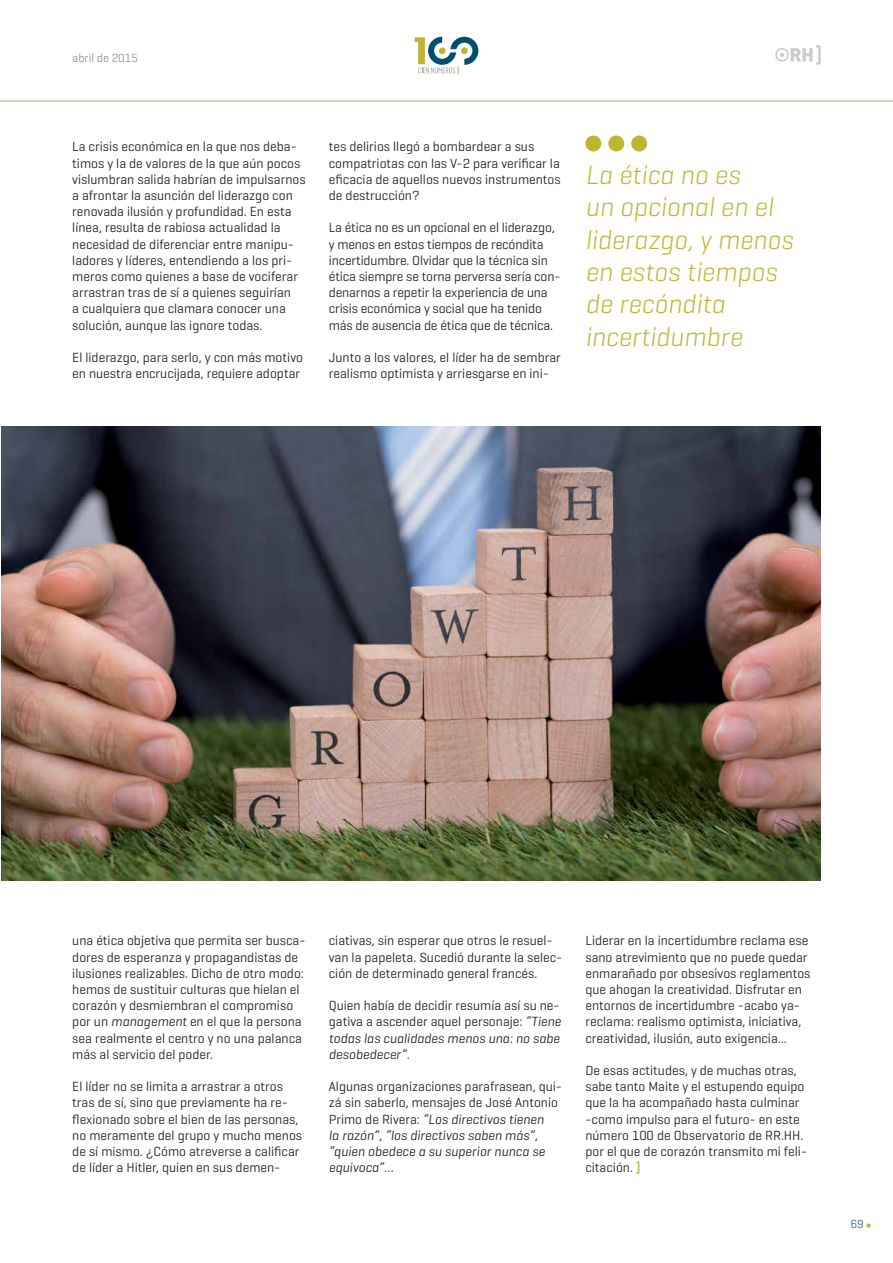
<style>
.page{position:relative;width:893px;height:1263px;background:#fff}
.page>*{position:absolute;margin:0;border:0;box-sizing:border-box;transform-origin:0 0}
.t1{font:italic 300 27px/32.4px "Geogrotesque";color:#beb632}
.t2{font:13.5px/16.2px "Geogrotesque";color:#292829}
.t3{font:italic 13.5px/16.2px "Geogrotesque";color:#292829}
.t4{font:12px "Geogrotesque";color:#939598}
.t5{font:12px "Geogrotesque";color:#3b6481}
.s1{font-style:italic}
.s2{font-style:normal}
.s3{font-family:"Agency FB";font-weight:700;color:#c1b93a}
</style>
<div class="page">
<svg style="left:866px;top:1223px;width:5px;height:5px"></svg>
<svg style="left:775px;top:45px;width:46px;height:20px"></svg>
<img style="left:1px;top:427px;width:820px;height:453px">
<div style="left:585px;top:136px;width:16px;height:15px;background:#beb632;border-radius:50%"></div>
<div style="left:608px;top:136px;width:16px;height:15px;background:#beb632;border-radius:50%"></div>
<div style="left:631px;top:136px;width:16px;height:15px;background:#beb632;border-radius:50%"></div>
<hr style="left:0;top:100px;width:893px;height:2px;background:#cecbaf">
<svg style="left:415px;top:37px;width:63px;height:37px"></svg>
<p class="t4" style="left:72px;top:50px;width:67px">abril de 2015</p>
<p class="t2" style="left:72px;top:138px;width:235px">La crisis económica en la que nos deba&shy;timos y la de valores de la que aún pocos vislumbran salida habrían de impulsarnos a afrontar la asunción del liderazgo con renovada ilusión y profundidad. En esta línea, resulta de rabiosa actualidad la necesidad de diferenciar entre manipu&shy;ladores y líderes, entendiendo a los pri&shy;meros como quienes a base de vociferar arrastran tras de sí a quienes seguirían<br>a cualquiera que clamara conocer una solución, aunque las ignore todas.</p>
<p class="t2" style="left:72px;top:349px;width:232px">El liderazgo, para serlo, y con más motivo en nuestra encrucijada, requiere adoptar</p>
<p class="t2" style="left:329px;top:138px;width:233px">tes delirios llegó a bombardear a sus compatriotas con las V-2 para verificar la eficacia de aquellos nuevos instrumentos de destrucción?</p>
<p class="t2" style="left:329px;top:219px;width:233px">La ética no es un opcional en el liderazgo, y menos en estos tiempos de recóndita incertidumbre. Olvidar que la técnica sin ética siempre se torna perversa sería con&shy;denarnos a repetir la experiencia de una crisis económica y social que ha tenido más de ausencia de ética que de técnica.</p>
<p class="t2" style="left:329px;top:349px;width:234px">Junto a los valores, el líder ha de sembrar realismo optimista y arriesgarse en ini-</p>
<h1 class="t1" style="left:585px;top:158px;width:209px">La ética no es<br>un opcional en el liderazgo, y menos en estos tiempos de recóndita incertidumbre</h1>
<p class="t2" style="left:72px;top:932px;width:235px">una ética objetiva que permita ser busca&shy;dores de esperanza y propagandistas de ilusiones realizables. Dicho de otro modo: hemos de sustituir culturas que hielan el corazón y desmiembran el compromiso por un <span class="s1">management</span> en el que la persona sea realmente el centro y no una palanca más al servicio del poder.</p>
<p class="t2" style="left:72px;top:1078px;width:231px">El líder no se limita a arrastrar a otros tras de sí, sino que previamente ha re&shy;flexionado sobre el bien de las personas, no meramente del grupo y mucho menos de sí mismo. ¿Cómo atreverse a calificar de líder a Hitler, quien en sus demen-</p>
<p class="t2" style="left:329px;top:932px;width:235px">ciativas, sin esperar que otros le resuel&shy;van la papeleta. Sucedió durante la selec&shy;ción de determinado general francés.</p>
<p class="t2" style="left:329px;top:997px;width:234px;text-align:justify">Quien había de decidir resumía así su ne&shy;gativa a ascender aquel personaje: <span class="s1">“Tiene todas las cualidades menos una: no sabe desobedecer”.</span></p>
<p class="t3" style="left:329px;top:1078px;width:235px"><span class="s2">Algunas organizaciones parafrasean, qui&shy;zá sin saberlo, mensajes de José Antonio Primo de Rivera:</span> “Los directivos tienen<br>la razón”, “los directivos saben más”, “quien obedece a su superior nunca se equivoca”…</p>
<p class="t2" style="left:585px;top:932px;width:227px">Liderar en la incertidumbre reclama ese sano atrevimiento que no puede quedar enmarañado por obsesivos reglamentos que ahogan la creatividad. Disfrutar en entornos de incertidumbre -acabo ya&shy;reclama: realismo optimista, iniciativa, creatividad, ilusión, auto exigencia...</p>
<p class="t2" style="left:585px;top:1062px;width:223px">De esas actitudes, y de muchas otras, sabe tanto Maite y el estupendo equipo que la ha acompañado hasta culminar -como impulso para el futuro- en este número 100 de Observatorio de RR.HH. por el que de corazón transmito mi feli&shy;citación. <span class="s3">]</span></p>
<p class="t5" style="left:851px;top:1216px;width:15px">69</p>
</div>
